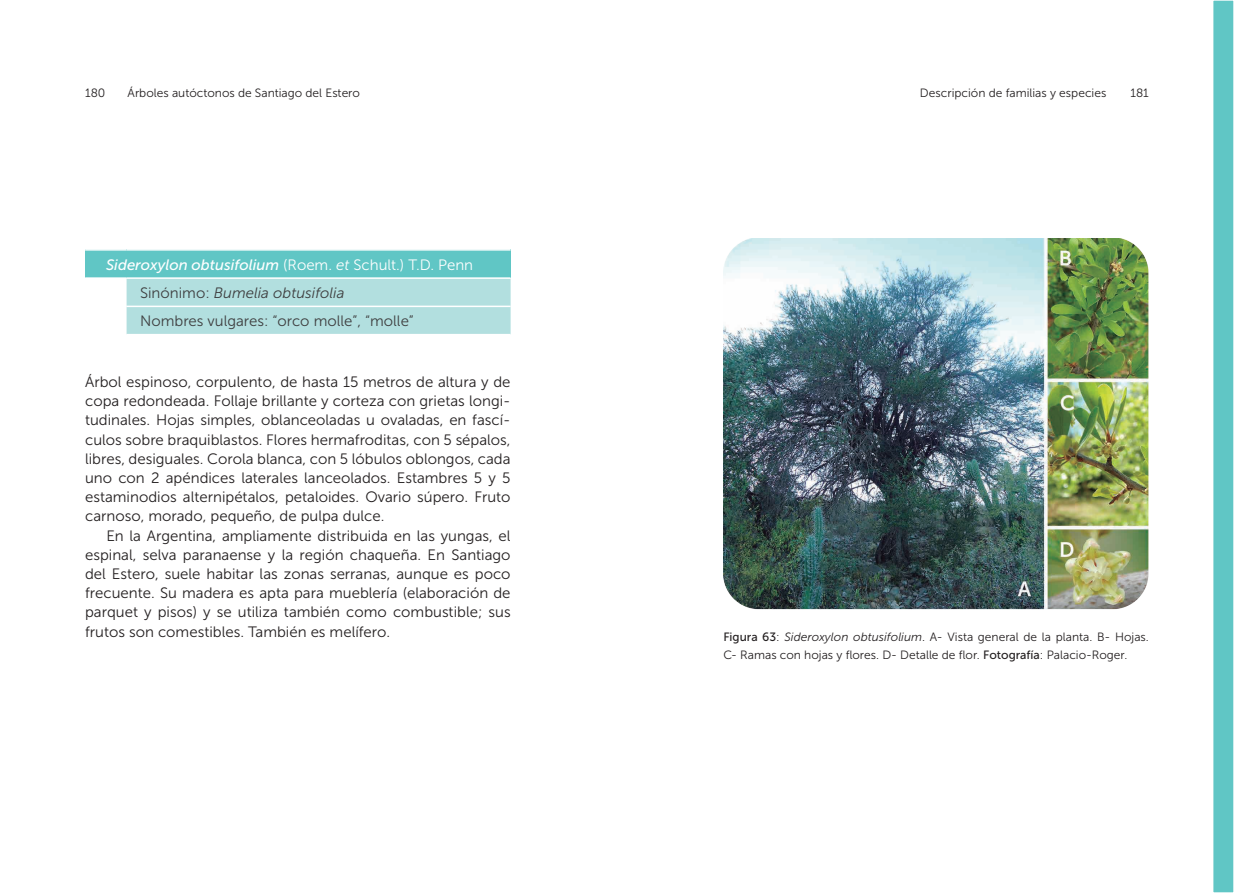
<style>
.page{position:relative;width:1234px;height:893px;background:#fff}
.page>*{position:absolute;margin:0;border:0;box-sizing:border-box;transform-origin:0 0}
._1__párrafo{font:15px/19.2px "Museo Sans 300";color:#231f20;text-align:justify}
.cuerpo{font:15px/19.2px "Museo Sans 300";color:#231f20;text-align:justify}
._1__párrafo-2{font:italic 15px "Museo Sans 500";color:#fff}
._1__párrafo-3{font:15px "Museo Sans 300";color:#3e3e3f}
._1__párrafo-4{font:italic 15px "Museo Sans 300";color:#3e3e3f}
.infografia{font:12px/18px "Museo Sans 300";color:#231f20}
.s1{font-family:"Museo Sans 300";font-style:normal}
.s2{font-family:"Museo Sans 300"}
.s3{font-style:normal}
.s4{font-family:"Museo Sans 500"}
.s5{font-style:italic}
</style>
<div class="page">
<div style="left:85px;top:250px;width:425px;height:28px;background:#60c6c5"></div>
<div style="left:126px;top:279px;width:384px;height:55px;background:#b2dfdf"></div>
<hr style="left:85px;top:249px;width:41px;height:2px;background:#fff">
<hr style="left:126px;top:249px;width:384px;height:2px;background:#fff">
<hr style="left:85px;top:277px;width:41px;height:2px;background:#fff">
<hr style="left:126px;top:277px;width:384px;height:2px;background:#fff">
<hr style="left:126px;top:306px;width:384px;height:1px;background:#fff">
<div style="left:1212px;top:0;width:21px;height:893px;background:#60c6c5"></div>
<div style="left:1212px;top:0;width:21px;height:893px;border:1px solid #fff"></div>
<img style="left:723px;top:238px;width:425px;height:371px">
<p class="infografia" style="left:85px;top:84px;width:22px">180</p>
<p class="infografia" style="left:128px;top:84px;width:234px">Árboles autóctonos de Santiago del Estero</p>
<p class="infografia" style="left:919px;top:84px;width:188px">Descripción de familias y especies</p>
<p class="infografia" style="left:1130px;top:84px;width:20px">181</p>
<p class="_1__párrafo-2" style="left:106px;top:256px;width:368px">Sideroxylon obtusifolium <span class="s1">(Roem.</span> <span class="s2">et</span> <span class="s1">Schult.) T.D. Penn</span></p>
<p class="_1__párrafo-4" style="left:140px;top:285px;width:206px"><span class="s3">Sinónimo:</span> Bumelia obtusifolia</p>
<p class="_1__párrafo-3" style="left:140px;top:313px;width:275px">Nombres vulgares: “orco molle”, “molle”</p>
<p class="_1__párrafo" style="left:85px;top:372px;width:427px">Árbol espinoso, corpulento, de hasta 15 metros de altura y de copa redondeada. Follaje brillante y corteza con grietas longi&shy;tudinales. Hojas simples, oblanceoladas u ovaladas, en fascí&shy;culos sobre braquiblastos. Flores hermafroditas, con 5 sépalos, libres, desiguales. Corola blanca, con 5 lóbulos oblongos, cada uno con 2 apéndices laterales lanceolados. Estambres 5 y 5 estaminodios alternipétalos, petaloides. Ovario súpero. Fruto carnoso, morado, pequeño, de pulpa dulce.</p>
<p class="cuerpo" style="left:85px;top:526px;width:427px;text-indent:21px">En la Argentina, ampliamente distribuida en las yungas, el espinal, selva paranaense y la región chaqueña. En Santiago del Estero, suele habitar las zonas serranas, aunque es poco frecuente. Su madera es apta para mueblería (elaboración de parquet y pisos) y se utiliza también como combustible; sus frutos son comestibles. También es melífero.</p>
<p class="infografia" style="left:723px;top:628px;width:427px"><span class="s4">Figura 63</span>: <span class="s5">Sideroxylon obtusifolium</span>. A- Vista general de la planta. B- Hojas.<br>C- Ramas con hojas y flores. D- Detalle de flor. <span class="s4">Fotografía</span>: Palacio-Roger.</p>
</div>
